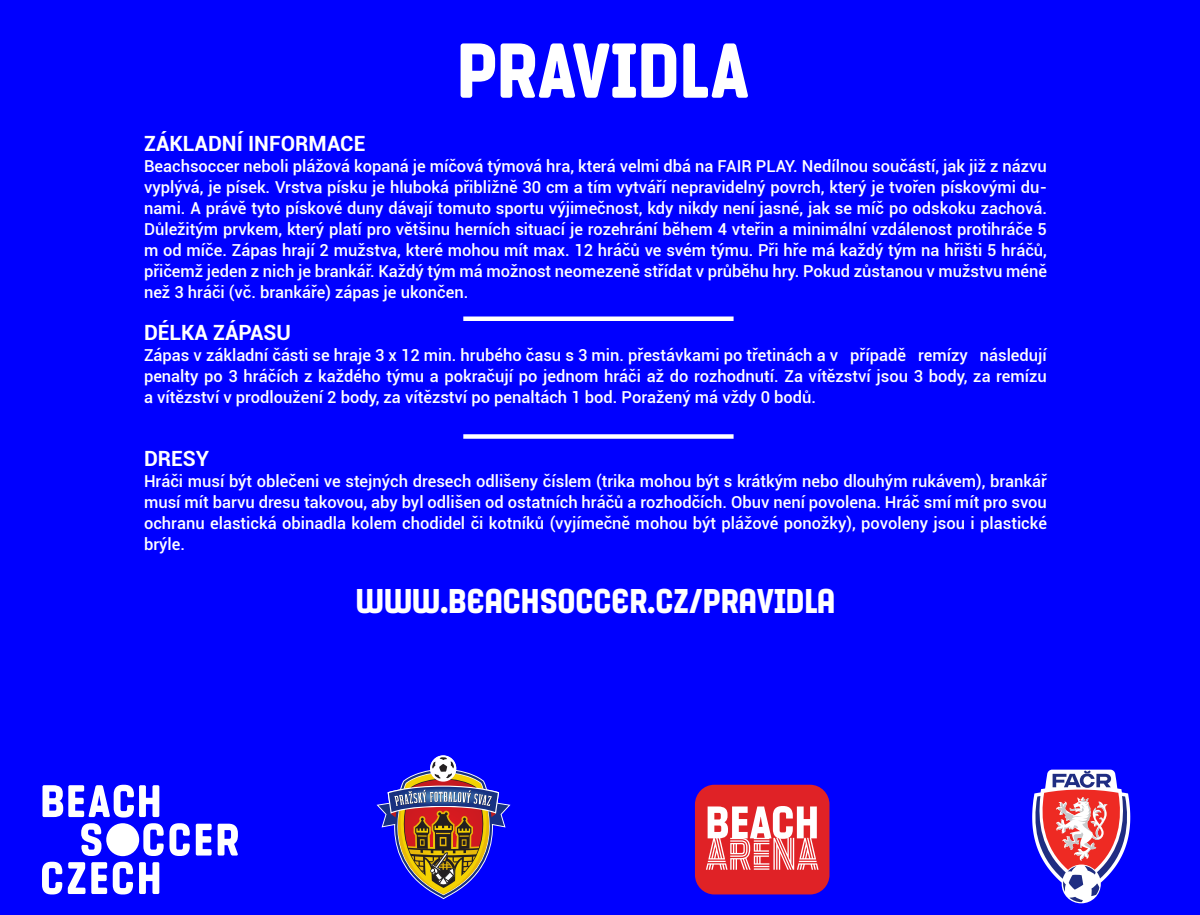
<style>
.page{position:relative;width:1200px;height:915px;background:#00f}
.page>*{position:absolute;margin:0;border:0;box-sizing:border-box;transform-origin:0 0}
.t1{font:78px "BC Dres Four";color:#fff}
.t2{font:34.5px "BC Dres One";color:#fff}
.t3{font:700 21px "Roboto";color:#fff}
.t4{font:500 16.5px/21px "Roboto";color:#fff;text-align:justify}
</style>
<div class="page">
<svg style="left:42px;top:785px;width:148px;height:71px"></svg>
<svg style="left:196px;top:824px;width:16px;height:32px"></svg>
<svg style="left:218px;top:824px;width:20px;height:32px"></svg>
<svg style="left:42px;top:862px;width:20px;height:32px"></svg>
<svg style="left:68px;top:862px;width:39px;height:32px"></svg>
<svg style="left:113px;top:862px;width:20px;height:32px"></svg>
<svg style="left:139px;top:862px;width:20px;height:32px"></svg>
<div style="left:106px;top:823px;width:33px;height:33px;background:#fff;border-radius:50%"></div>
<svg style="left:1032px;top:770px;width:98px;height:133px"></svg>
<svg style="left:377px;top:756px;width:134px;height:143px"></svg>
<div style="left:695px;top:785px;width:134px;height:109px;background:#e02226;border-radius:19px"></div>
<svg style="left:706px;top:806px;width:113px;height:64px"></svg>
<div style="left:463px;top:316px;width:271px;height:5px;background:#fff"></div>
<div style="left:463px;top:434px;width:271px;height:5px;background:#fff"></div>
<h1 class="t1" style="left:457px;top:27px;width:294px">PRAVIDLA</h1>
<p class="t3" style="left:144px;top:128px;width:223px">ZÁKLADNÍ INFORMACE</p>
<p class="t4" style="left:144px;top:155px;width:904px">Beachsoccer neboli plážová kopaná je míčová týmová hra, která velmi dbá na FAIR PLAY. Nedílnou součástí, jak již z názvu vyplývá, je písek. Vrstva písku je hluboká přibližně 30 cm a tím vytváří nepravidelný povrch, který je tvořen pískovými du&shy;nami. A právě tyto pískové duny dávají tomuto sportu výjimečnost, kdy nikdy není jasné, jak se míč po odskoku zachová.<br>Důležitým prvkem, který platí pro většinu herních situací je rozehrání během 4 vteřin a minimální vzdálenost protihráče 5 m od míče. Zápas hrají 2 mužstva, které mohou mít max. 12 hráčů ve svém týmu. Při hře má každý tým na hřišti 5 hráčů, přičemž jeden z nich je brankář. Každý tým má možnost neomezeně střídat v průběhu hry. Pokud zůstanou v mužstvu méně než 3 hráči (vč. brankáře) zápas je ukončen.</p>
<p class="t3" style="left:144px;top:317px;width:148px">DÉLKA ZÁPASU</p>
<p class="t4" style="left:144px;top:344px;width:904px">Zápas v základní části se hraje 3 x 12 min. hrubého času s 3 min. přestávkami po třetinách a v případě remízy následují penalty po 3 hráčích z každého týmu a pokračují po jednom hráči až do rozhodnutí. Za vítězství jsou 3 body, za remízu a vítězství v prodloužení 2 body, za vítězství po penaltách 1 bod. Poražený má vždy 0 bodů.</p>
<p class="t3" style="left:144px;top:443px;width:67px">DRESY</p>
<p class="t4" style="left:144px;top:470px;width:904px">Hráči musí být oblečeni ve stejných dresech odlišeny číslem (trika mohou být s krátkým nebo dlouhým rukávem), brankář musí mít barvu dresu takovou, aby byl odlišen od ostatních hráčů a rozhodčích. Obuv není povolena. Hráč smí mít pro svou ochranu elastická obinadla kolem chodidel či kotníků (vyjímečně mohou být plážové ponožky), povoleny jsou i plastické brýle.</p>
<h2 class="t2" style="left:356px;top:582px;width:481px">WWW.BEACHSOCCER.CZ/PRAVIDLA</h2>
</div>
